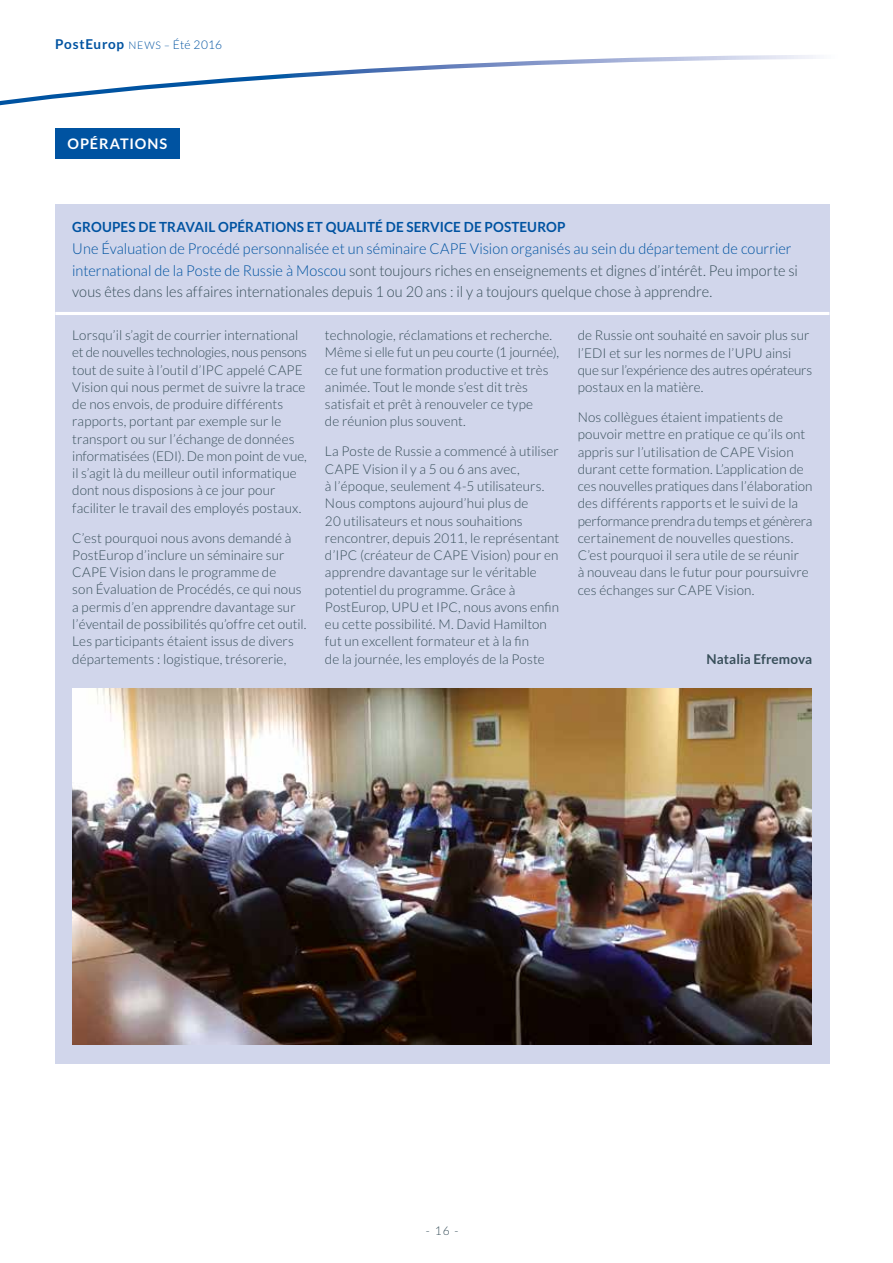
<style>
.page{position:relative;width:893px;height:1263px;background:#fff}
.page>*{position:absolute;margin:0;border:0;box-sizing:border-box;transform-origin:0 0}
.t1{font:300 15px/21.3px "Lato";color:#384f5a}
.t2{font:700 14.55px "Lato";letter-spacing:.06em;color:#fff}
.t3{font:700 13.95px "Lato";letter-spacing:.005em;color:#0053a1}
.t4{font:300 13.5px/17.2px "Lato";letter-spacing:.005em;color:#384f5a}
.t5{font:700 13.5px "Lato";letter-spacing:.05em;color:#0053a1}
.t6{font:700 13.5px "Lato";letter-spacing:.005em;color:#384f5a}
.t7{font:300 12px "Lato";color:#384f5a}
.s1{font-weight:300;font-size:10.5px}
.s2{font-weight:300;font-size:12px}
.s3{color:#0053a1}
</style>
<div class="page">
<svg style="left:0;top:55px;width:816px;height:51px"></svg>
<div style="left:55px;top:128px;width:124px;height:30px;background:#0053a1"></div>
<div style="left:55px;top:204px;width:774px;height:859px;background:#d1d6eb"></div>
<hr style="left:55px;top:312px;width:774px;height:3px;background:#fff">
<img style="left:73px;top:689px;width:738px;height:356px">
<p class="t5" style="left:55px;top:37px;width:168px">PostEurop <span class="s1">NEWS –</span> <span class="s2">été 2016</span></p>
<p class="t2" style="left:68px;top:135px;width:101px">OPÉRATIONS</p>
<p class="t3" style="left:72px;top:219px;width:495px">GROUPES DE TRAVAIL OPÉRATIONS ET QUALITÉ DE SERVICE DE POSTEUROP</p>
<p class="t1" style="left:72px;top:238px;width:727px"><span class="s3">Une Évaluation de Procédé personnalisée et un séminaire CAPE Vision organisés au sein du département de courrier international de la Poste de Russie à Moscou</span> sont toujours riches en enseignements et dignes d’intérêt. Peu importe si vous êtes dans les affaires internationales depuis 1 ou 20 ans : il y a toujours quelque chose à apprendre.</p>
<p class="t4" style="left:72px;top:327px;width:236px">Lorsqu’il s’agit de courrier international et de nouvelles technologies, nous pensons tout de suite à l’outil d’IPC appelé CAPE Vision qui nous permet de suivre la trace de nos envois, de produire différents rapports, portant par exemple sur le transport ou sur l’échange de données informatisées (EDI). De mon point de vue, il s’agit là du meilleur outil informatique dont nous disposions à ce jour pour faciliter le travail des employés postaux.</p>
<p class="t4" style="left:72px;top:529px;width:236px">C’est pourquoi nous avons demandé à PostEurop d’inclure un séminaire sur CAPE Vision dans le programme de<br>son Évaluation de Procédés, ce qui nous a permis d’en apprendre davantage sur l’éventail de possibilités qu’offre cet outil.<br>Les participants étaient issus de divers départements : logistique, trésorerie,</p>
<p class="t4" style="left:325px;top:327px;width:236px">technologie, réclamations et recherche.<br>Même si elle fut un peu courte (1 journée), ce fut une formation productive et très animée. Tout le monde s’est dit très satisfait et prêt à renouveler ce type<br>de réunion plus souvent.</p>
<p class="t4" style="left:325px;top:443px;width:236px">La Poste de Russie a commencé à utiliser CAPE Vision il y a 5 ou 6 ans avec,<br>à l’époque, seulement 4-5 utilisateurs.<br>Nous comptons aujourd’hui plus de<br>20 utilisateurs et nous souhaitions rencontrer, depuis 2011, le représentant d’IPC (créateur de CAPE Vision) pour en apprendre davantage sur le véritable potentiel du programme. Grâce à PostEurop, UPU et IPC, nous avons enfin eu cette possibilité. M. David Hamilton fut un excellent formateur et à la fin<br>de la journée, les employés de la Poste</p>
<p class="t4" style="left:578px;top:327px;width:236px">de Russie ont souhaité en savoir plus sur l’EDI et sur les normes de l’UPU ainsi que sur l’expérience des autres opérateurs postaux en la matière.</p>
<p class="t4" style="left:578px;top:409px;width:236px">Nos collègues étaient impatients de pouvoir mettre en pratique ce qu’ils ont appris sur l’utilisation de CAPE Vision durant cette formation. L’application de ces nouvelles pratiques dans l’élaboration des différents rapports et le suivi de la performance prendra du temps et génèrera certainement de nouvelles questions.<br>C’est pourquoi il sera utile de se réunir<br>à nouveau dans le futur pour poursuivre ces échanges sur CAPE Vision.</p>
<p class="t6" style="left:707px;top:651px;width:107px">Natalia Efremova</p>
<p class="t7" style="left:426px;top:1224px;width:34px">- 16 -</p>
</div>
